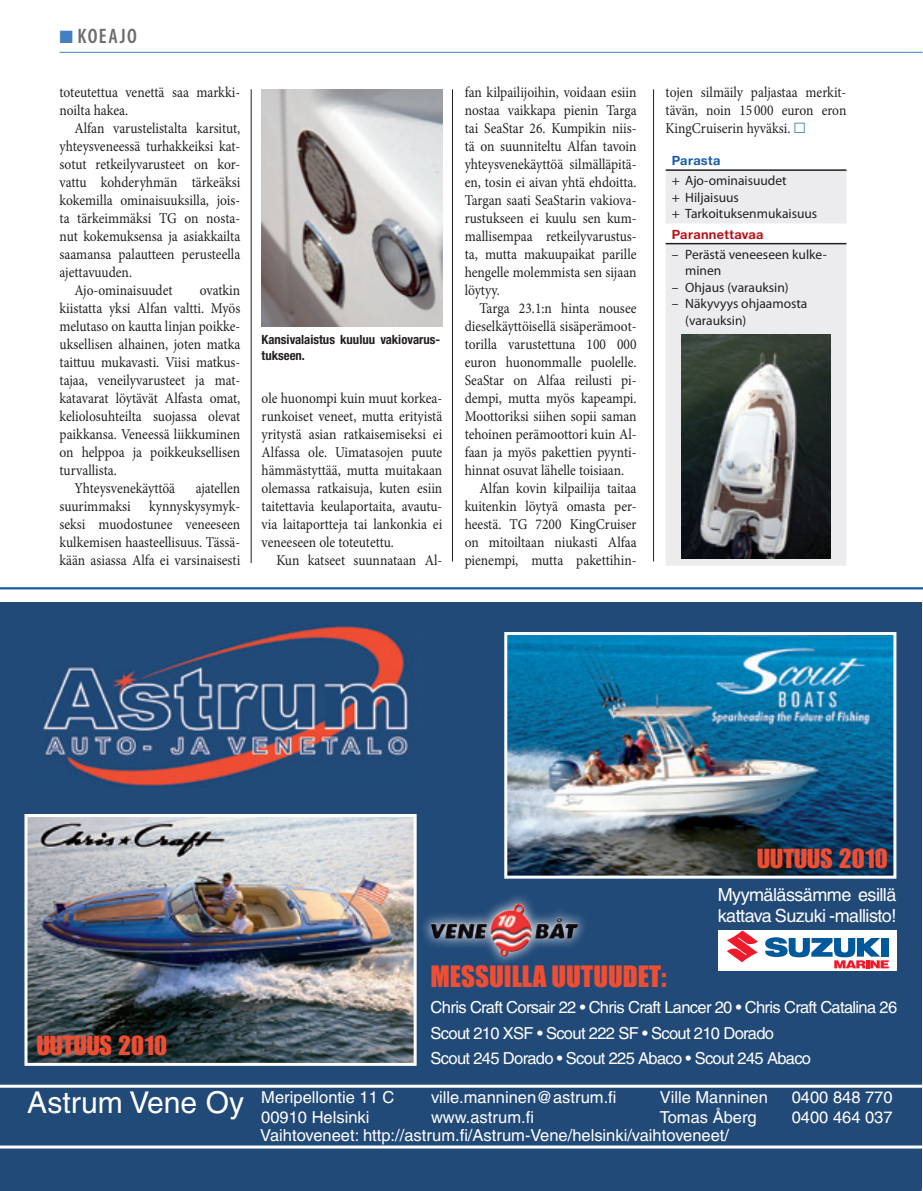
<style>
.page{position:relative;width:923px;height:1191px;background:#fff}
.page>*{position:absolute;margin:0;border:0;box-sizing:border-box;transform-origin:0 0}
.t1{font:30px "Helvetica LT";color:#fff}
.t2{font:27px "Impact LT";color:#ef4e33}
.t3{font:27px "Impact";color:#ef4e33}
.t4{font:600 condensed 21px "Myriad Pro";letter-spacing:.07em;color:#6c6d70}
.t5{font:18px/21px "Helvetica LT";letter-spacing:-.03em;color:#fff}
.t6{font:16.5px/19.8px "Helvetica LT";color:#fff}
.t7{font:16.5px/25.5px "Helvetica LT";letter-spacing:-.04em;color:#fff}
.t8{font:15px/18px "Minion Pro";color:#231f20;text-align:justify;scale:.9 1}
.t9{font:13.5px/16.5px "Myriad Pro";color:#231f20}
.t10{font:700 condensed 12.75px/16.5px "Helvetica Neue LT";color:#231f20}
.t11{font:700 12.75px "Helvetica Neue LT";letter-spacing:.025em;color:#bb1018}
.t12{font:700 12.75px "Helvetica Neue LT";letter-spacing:.03em;color:#185aa9}
.s1{color:#4280c2}
.s2{color:#207395}
</style>
<div class="page">
<svg style="left:665px;top:171px;width:181px;height:395px;background:#eaeaec"></svg>
<hr style="left:665px;top:169px;width:181px;height:2px;background:#231f20">
<hr style="left:665px;top:243px;width:181px;height:1px;background:#231f20">
<div style="left:0;top:602px;width:922px;height:589px;background:#224a78"></div>
<img style="left:43px;top:625px;width:369px;height:163px">
<img style="left:504px;top:632px;width:393px;height:247px">
<div style="left:718px;top:930px;width:178px;height:40px;background:#fff"></div>
<svg style="left:727px;top:930px;width:31px;height:32px"></svg>
<svg style="left:765px;top:937px;width:124px;height:31px"></svg>
<img style="left:24px;top:814px;width:393px;height:252px">
<hr style="left:0;top:1084px;width:922px;height:3px;background:#fff">
<hr style="left:0;top:1145px;width:922px;height:3px;background:#fff">
<svg style="left:423px;top:896px;width:161px;height:67px"></svg>
<img style="left:445px;top:903px;width:120px;height:53px">
<img style="left:681px;top:335px;width:149px;height:223px">
<hr style="left:251px;top:89px;width:1px;height:474px;background:#231f20">
<hr style="left:452px;top:89px;width:1px;height:472px;background:#231f20">
<hr style="left:653px;top:89px;width:1px;height:472px;background:#231f20">
<img style="left:261px;top:89px;width:181px;height:237px">
<hr style="left:60px;top:52px;width:862px;height:1px;background:#4280c2">
<hr style="left:0;top:587px;width:923px;height:2px;background:#175aa9">
<h3 class="t4" style="left:59px;top:24px;width:80px"><span class="s1">◼</span> KOEAJO</h3>
<p class="t8" style="left:60px;top:83px;width:202px">toteutettua venettä saa markki&shy;noilta hakea.</p>
<p class="t8" style="left:74px;top:119px;width:186px">Alfan varustelistalta karsitut,</p>
<p class="t8" style="left:60px;top:137px;width:202px">yhteysveneessä turhakkeiksi kat-</p>
<p class="t8" style="left:60px;top:155px;width:202px">sotut retkeilyvarusteet on kor-</p>
<p class="t8" style="left:60px;top:173px;width:202px">vattu kohderyhmän tärkeäksi</p>
<p class="t8" style="left:60px;top:191px;width:202px">kokemilla ominaisuuksilla, jois-</p>
<p class="t8" style="left:60px;top:209px;width:202px">ta tärkeimmäksi TG on nosta-</p>
<p class="t8" style="left:60px;top:227px;width:202px">nut kokemuksensa ja asiakkailta</p>
<p class="t8" style="left:60px;top:245px;width:202px">saamansa palautteen perusteella</p>
<p class="t8" style="left:60px;top:263px;width:82px">ajettavuuden.</p>
<p class="t8" style="left:74px;top:281px;width:111px">Ajo-ominaisuudet</p>
<p class="t8" style="left:200px;top:281px;width:47px">ovatkin</p>
<p class="t8" style="left:60px;top:299px;width:202px">kiistatta yksi Alfan valtti. Myös</p>
<p class="t8" style="left:60px;top:317px;width:202px">melutaso on kautta linjan poikke-</p>
<p class="t8" style="left:60px;top:335px;width:202px">uksellisen alhainen, joten matka</p>
<p class="t8" style="left:60px;top:353px;width:202px">taittuu mukavasti. Viisi matkus-</p>
<p class="t8" style="left:60px;top:371px;width:202px">tajaa, veneilyvarusteet ja mat-</p>
<p class="t8" style="left:60px;top:389px;width:202px">katavarat löytävät Alfasta omat,</p>
<p class="t8" style="left:60px;top:407px;width:202px">keliolosuhteilta suojassa olevat</p>
<p class="t8" style="left:60px;top:425px;width:202px">paikkansa. Veneessä liikkuminen</p>
<p class="t8" style="left:60px;top:443px;width:202px">on helppoa ja poikkeuksellisen</p>
<p class="t8" style="left:60px;top:461px;width:65px">turvallista.</p>
<p class="t8" style="left:74px;top:479px;width:113px">Yhteysvenekäyttöä</p>
<p class="t8" style="left:60px;top:479px;width:202px;text-indent:136px">ajatellen suurimmaksi kynnyskysymyk&shy;seksi muodostunee veneeseen kulkemisen haasteellisuus. Tässä&shy;kään asiassa Alfa ei varsinaisesti</p>
<p class="t10" style="left:261px;top:331px;width:180px">Kansivalaistus kuuluu vakiovarus&shy;tukseen.</p>
<p class="t8" style="left:262px;top:389px;width:202px">ole huonompi kuin muut korkea&shy;runkoiset veneet, mutta erityistä yritystä asian ratkaisemiseksi ei Alfassa ole. Uimatasojen puute hämmästyttää, mutta muitakaan olemassa ratkaisuja, kuten esiin taitettavia keulaportaita, avautu&shy;via laitaportteja tai lankonkia ei veneeseen ole toteutettu.</p>
<p class="t8" style="left:276px;top:551px;width:186px">Kun katseet suunnataan Al-</p>
<p class="t8" style="left:465px;top:83px;width:192px">fan kilpailijoihin, voidaan esiin nostaa vaikkapa pienin Targa tai SeaStar 26. Kumpikin niis&shy;tä on suunniteltu Alfan tavoin yhteysvenekäyttöä silmälläpitä&shy;en, tosin ei aivan yhtä ehdoitta.<br>Targan saati SeaStarin vakiova&shy;rustukseen ei kuulu sen kum&shy;mallisempaa retkeilyvarustus&shy;ta, mutta makuupaikat parille hengelle molemmista sen sijaan löytyy.</p>
<p class="t8" style="left:479px;top:299px;width:176px">Targa 23.1:n hinta nousee</p>
<p class="t8" style="left:465px;top:317px;width:192px">dieselkäyttöisellä sisäperämoot-</p>
<p class="t8" style="left:465px;top:335px;width:192px">torilla varustettuna 100 000</p>
<p class="t8" style="left:465px;top:353px;width:192px">euron huonommalle puolelle.</p>
<p class="t8" style="left:465px;top:371px;width:192px">SeaStar on Alfaa reilusti pi-</p>
<p class="t8" style="left:465px;top:389px;width:192px">dempi, mutta myös kapeampi.</p>
<p class="t8" style="left:465px;top:407px;width:192px">Moottoriksi siihen sopii saman</p>
<p class="t8" style="left:465px;top:425px;width:192px">tehoinen perämoottori kuin Al-</p>
<p class="t8" style="left:465px;top:443px;width:192px">faan ja myös pakettien pyynti-</p>
<p class="t8" style="left:465px;top:461px;width:179px">hinnat osuvat lähelle toisiaan.</p>
<p class="t8" style="left:479px;top:479px;width:176px">Alfan kovin kilpailija taitaa</p>
<p class="t8" style="left:465px;top:497px;width:192px">kuitenkin löytyä omasta per-</p>
<p class="t8" style="left:465px;top:515px;width:192px">heestä. TG 7200 KingCruiser</p>
<p class="t8" style="left:465px;top:533px;width:192px">on mitoiltaan niukasti Alfaa</p>
<p class="t8" style="left:465px;top:551px;width:192px">pienempi, mutta pakettihin-</p>
<p class="t8" style="left:665px;top:83px;width:202px">tojen silmäily paljastaa merkit&shy;tävän, noin 15 000 euron eron KingCruiserin hyväksi. <span class="s2">◻</span></p>
<p class="t12" style="left:671px;top:153px;width:50px">Parasta</p>
<p class="t9" style="left:671px;top:172px;width:147px">+ Ajo-ominaisuudet<br>+ Hiljaisuus<br>+ Tarkoituksenmukaisuus</p>
<p class="t11" style="left:671px;top:226px;width:93px">Parannettavaa</p>
<p class="t9" style="left:685px;top:246px;width:143px;text-indent:-14px">– Perästä veneeseen kulke&shy;minen</p>
<p class="t9" style="left:671px;top:279px;width:118px">– Ohjaus (varauksin)</p>
<p class="t9" style="left:685px;top:295px;width:124px;text-indent:-14px">– Näkyvyys ohjaamosta (varauksin)</p>
<h2 class="t2" style="left:757px;top:842px;width:132px">UUTUUS 2010</h2>
<p class="t5" style="left:718px;top:884px;width:180px">Myymälässämme esillä kattava Suzuki -mallisto!</p>
<h2 class="t2" style="left:37px;top:1030px;width:132px">UUTUUS 2010</h2>
<h1 class="t1" style="left:27px;top:1085px;width:218px">Astrum Vene Oy</h1>
<h2 class="t3" style="left:430px;top:955px;width:237px">MESSUILLA UUTUUDET:</h2>
<p class="t7" style="left:430px;top:994px;width:468px">Chris Craft Corsair 22 • Chris Craft Lancer 20 • Chris Craft Catalina 26<br>Scout 210 XSF • Scout 222 SF • Scout 210 Dorado<br>Scout 245 Dorado • Scout 225 Abaco • Scout 245 Abaco</p>
<p class="t6" style="left:261px;top:1087px;width:135px">Meripellontie 11 C<br>00910 Helsinki</p>
<p class="t6" style="left:659px;top:1087px;width:110px">Ville Manninen</p>
<p class="t6" style="left:791px;top:1087px;width:102px">0400 848 770</p>
<p class="t6" style="left:431px;top:1087px;width:187px">ville.manninen@astrum.fi</p>
<p class="t6" style="left:659px;top:1107px;width:99px">Tomas Åberg</p>
<p class="t6" style="left:791px;top:1107px;width:102px">0400 464 037</p>
<p class="t6" style="left:431px;top:1107px;width:104px">www.astrum.fi</p>
<p class="t6" style="left:260px;top:1125px;width:470px">Vaihtoveneet: http://astrum.fi/Astrum-Vene/helsinki/vaihtoveneet/</p>
</div>
